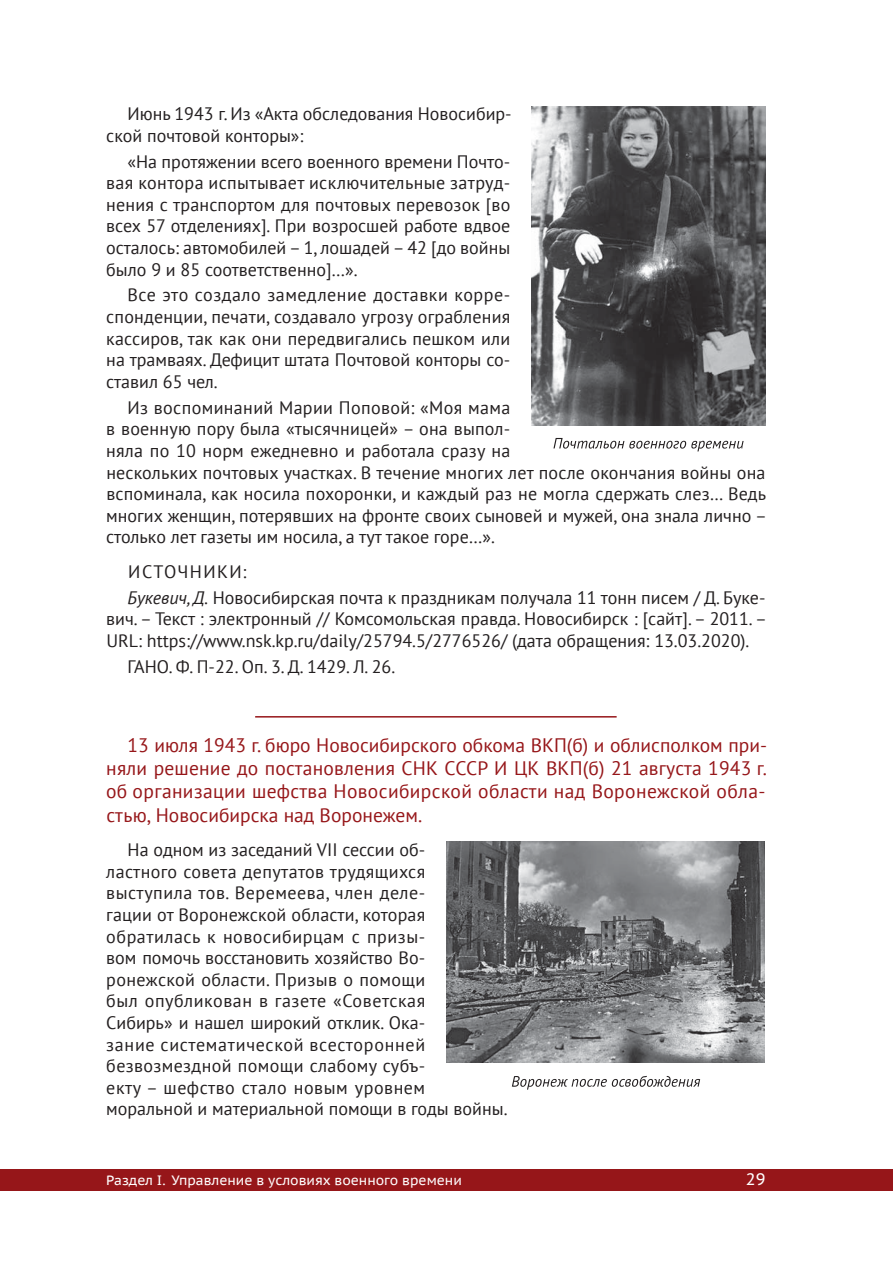
<style>
.page{position:relative;width:893px;height:1263px;background:#fff}
.page>*{position:absolute;margin:0;border:0;box-sizing:border-box;transform-origin:0 0}
.t1{font:19.5px/23.4px "PT Sans";color:#961619;text-align:justify}
.t2{font:18px/21.6px "PT Sans";color:#231f20}
.t3{font:18px/21.6px "PT Sans";letter-spacing:.02em;color:#231f20}
.t4{font:16.5px "PT Sans Caption";color:#fff}
.t5{font:13.5px "PT Sans Caption";color:#fff}
.s1{font-style:italic}
</style>
<div class="page">
<div style="left:0;top:1169px;width:893px;height:22px;background:#961619"></div>
<hr style="left:255px;top:716px;width:362px;height:2px;background:#961619">
<img style="left:531px;top:106px;width:234px;height:319px">
<svg style="left:553px;top:438px;width:190px;height:13px"></svg>
<img style="left:446px;top:842px;width:319px;height:221px">
<svg style="left:512px;top:1076px;width:188px;height:14px"></svg>
<p class="t2" style="left:106px;top:103px;width:407px;text-indent:21px">Июнь 1943 г. Из «Акта обследования Новосибир&shy;ской почтовой конторы»:</p>
<p class="t2" style="left:106px;top:150px;width:405px;text-align:justify;text-indent:21px">«На протяжении всего военного времени Почто&shy;вая контора испытывает исключительные затруд&shy;нения с транспортом для почтовых перевозок [во всех 57 отделениях]. При возросшей работе вдвое осталось: автомобилей – 1, лошадей – 42 [до войны было 9 и 85 соответственно]…».</p>
<p class="t2" style="left:106px;top:284px;width:405px;text-align:justify;text-indent:21px">Все это создало замедление доставки корре&shy;спонденции, печати, создавало угрозу ограбления кассиров, так как они передвигались пешком или на трамваях. Дефицит штата Почтовой конторы со&shy;ставил 65 чел.</p>
<p class="t2" style="left:106px;top:396px;width:662px;text-indent:21px">Из воспоминаний Марии Поповой: «Моя мама<br>в военную пору была «тысячницей» – она выпол-<br>няла по 10 норм ежедневно и работала сразу на<br>нескольких почтовых участках. В течение многих лет после окончания войны она вспоминала, как носила похоронки, и каждый раз не могла сдержать слез… Ведь многих женщин, потерявших на фронте своих сыновей и мужей, она знала лично – столько лет газеты им носила, а тут такое горе…».</p>
<p class="t2" style="left:128px;top:558px;width:639px;line-height:25.8px">ИСТОЧНИКИ:<br><span class="s1">Букевич, Д.</span> Новосибирская почта к праздникам получала 11 тонн писем / Д. Буке-</p>
<p class="t2" style="left:106px;top:608px;width:662px">вич.– Текст : электронный // Комсомольская правда. Новосибирск : [сайт].– 2011.–<br>URL: https://www.nsk.kp.ru/daily/25794.5/2776526/ (дата обращения: 13.03.2020).</p>
<p class="t2" style="left:128px;top:655px;width:269px">ГАНО. Ф. П-22. Оп. 3. Д. 1429. Л. 26.</p>
<p class="t1" style="left:106px;top:733px;width:662px;text-indent:21px">13 июля 1943 г. бюро Новосибирского обкома ВКП(б) и облисполком при&shy;няли решение до постановления СНК СССР И ЦК ВКП(б) 21 августа 1943 г. об организации шефства Новосибирской области над Воронежской обла&shy;стью, Новосибирска над Воронежем.</p>
<p class="t3" style="left:106px;top:839px;width:403px;text-indent:21px">На одном из заседаний VII сессии об-<br>ластного совета депутатов трудящихся выступила тов. Веремеева, член деле-<br>гации от Воронежской области, которая обратилась к новосибирцам с призы-<br>вом помочь восстановить хозяйство Во&shy;ронежской области. Призыв о помощи<br>был опубликован в газете «Советская<br>Сибирь» и нашел широкий отклик. Ока-<br>зание систематической всесторонней безвозмездной помощи слабому субъ-<br>екту – шефство стало новым уровнем моральной и материальной помощи в годы войны.</p>
<p class="t5" style="left:106px;top:1171px;width:357px">Раздел I. Управление в условиях военного времени</p>
<p class="t4" style="left:746px;top:1168px;width:21px">29</p>
</div>
